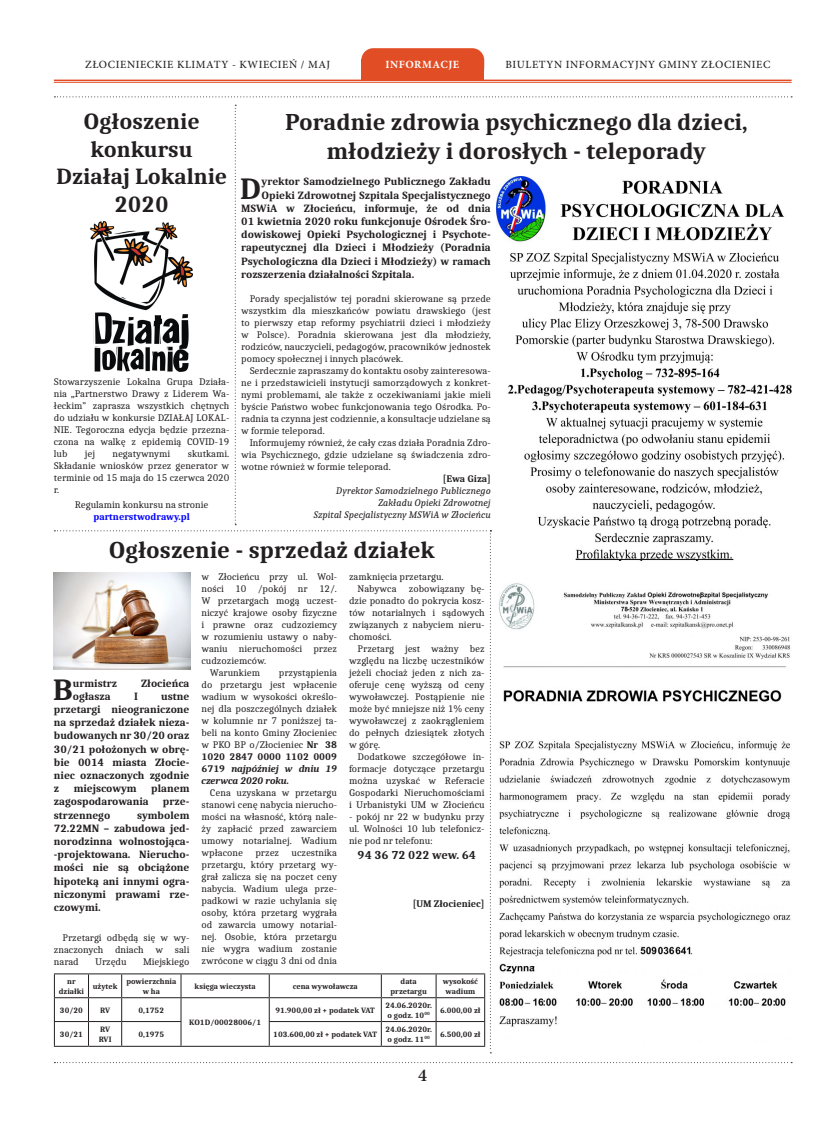
<style>
.page{position:relative;width:820px;height:1134px;background:#fff}
.page>*{position:absolute;margin:0;border:0;box-sizing:border-box;transform-origin:0 0}
.t1{font:700 30.8px "Caladea";color:#231f20}
.t2{font:700 24px/28.8px "Caladea";color:#231f20;text-align:center}
.t3{font:700 23px/27.6px "Caladea";color:#231f20;text-align:center}
.numery{font:600 18px "Minion Pro";color:#231f20}
.t4{font:700 12px "Caladea";color:#231f20}
.t5{font:700 11px/13.2px "Caladea";color:#231f20;text-align:justify}
.naglowek{font:500 11px "Minion Pro";letter-spacing:.05em;color:#231f20}
.naglowek_srodek{font:700 11px "Minion Pro";letter-spacing:.05em;color:#fff}
.t6{font:10px/12px "Caladea";color:#231f20;text-align:justify}
.t7{font:italic 10px/12px "Caladea";color:#231f20;text-align:right}
.t8{font:700 10px "Caladea";color:#231f20}
.t9{font:700 8px/9.6px "Caladea";color:#231f20;text-align:center}
.s1{font-weight:700;color:#00f}
.s2{font-weight:700}
.s3{font-weight:700;font-style:italic}
</style>
<div class="page">
<svg style="left:54px;top:96px;width:737px;height:1px"></svg>
<hr style="left:54px;top:80px;width:737px;height:1px;background:#e14e25">
<hr style="left:54px;top:82px;width:737px;height:1px;background:#e14e25">
<div style="left:361px;top:60px;width:123px;height:20px;background:#e14e25"></div>
<div style="left:361px;top:48px;width:123px;height:32px;background:#e14e25;border-radius:12px"></div>
<svg style="left:54px;top:1062px;width:737px;height:1px"></svg>
<img style="left:499px;top:583px;width:292px;height:444px">
<img style="left:496px;top:177px;width:295px;height:384px">
<svg style="left:54px;top:105px;width:437px;height:948px"></svg>
<hr style="left:54px;top:1046px;width:34px;height:1px;background:#231f20">
<hr style="left:88px;top:1046px;width:34px;height:1px;background:#231f20">
<hr style="left:122px;top:1046px;width:59px;height:1px;background:#231f20">
<hr style="left:181px;top:1046px;width:88px;height:1px;background:#231f20">
<hr style="left:269px;top:1046px;width:112px;height:1px;background:#231f20">
<hr style="left:381px;top:1046px;width:55px;height:1px;background:#231f20">
<hr style="left:436px;top:1046px;width:49px;height:1px;background:#231f20">
<img style="left:90px;top:221px;width:103px;height:150px">
<p class="naglowek" style="left:85px;top:57px;width:246px">ZŁOCIENIECKIE KLIMATY - KWIECIEŃ / MAJ</p>
<p class="naglowek_srodek" style="left:385px;top:57px;width:75px">INFORMACJE</p>
<p class="naglowek" style="left:505px;top:57px;width:266px">BIULETYN INFORMACYJNY GMINY ZŁOCIENIEC</p>
<p class="t3" style="left:56px;top:107px;width:173px">Ogłoszenie konkursu<br>Działaj Lokalnie<br>2020</p>
<p class="t2" style="left:285px;top:107px;width:464px">Poradnie zdrowia psychicznego dla dzieci, młodzieży i dorosłych - teleporady</p>
<p class="t1" style="left:240px;top:169px;width:23px">D</p>
<p class="t5" style="left:261px;top:175px;width:231px">yrektor Samodzielnego Publicznego Zakładu</p>
<p class="t5" style="left:261px;top:188px;width:231px">Opieki Zdrowotnej Szpitala Specjalistycznego</p>
<p class="t5" style="left:241px;top:201px;width:251px">MSWiA w Złocieńcu, informuje, że od dnia</p>
<p class="t5" style="left:241px;top:214px;width:251px">01 kwietnia 2020 roku funkcjonuje Ośrodek Śro-</p>
<p class="t5" style="left:241px;top:228px;width:251px">dowiskowej Opieki Psychologicznej i Psychote-</p>
<p class="t5" style="left:241px;top:241px;width:251px">rapeutycznej dla Dzieci i Młodzieży (Poradnia</p>
<p class="t5" style="left:241px;top:254px;width:251px">Psychologiczna dla Dzieci i Młodzieży) w ramach</p>
<p class="t5" style="left:241px;top:267px;width:175px">rozszerzenia działalności Szpitala.</p>
<p class="t6" style="left:241px;top:292px;width:251px;text-indent:9px">Porady specjalistów tej poradni skierowane są przede wszystkim dla mieszkańców powiatu drawskiego (jest to pierwszy etap reformy psychiatrii dzieci i młodzieży w Polsce). Poradnia skierowana jest dla młodzieży, rodziców, nauczycieli, pedagogów, pracowników jednostek pomocy społecznej i innych placówek.</p>
<p class="t6" style="left:241px;top:364px;width:251px;text-indent:9px">Serdecznie zapraszamy do kontaktu osoby zainteresowa&shy;ne i przedstawicieli instytucji samorządowych z konkret&shy;nymi problemami, ale także z oczekiwaniami jakie mieli byście Państwo wobec funkcjonowania tego Ośrodka. Po&shy;radnia ta czynna jest codziennie, a konsultacje udzielane są w formie teleporad.</p>
<p class="t6" style="left:241px;top:436px;width:251px;text-indent:9px">Informujemy również, że cały czas działa Poradnia Zdro&shy;wia Psychicznego, gdzie udzielane są świadczenia zdro&shy;wotne również w formie teleporad.</p>
<p class="t8" style="left:442px;top:472px;width:50px">[Ewa Giza]</p>
<p class="t7" style="left:336px;top:484px;width:156px">Dyrektor Samodzielnego Publicznego<br>Zakładu Opieki Zdrowotnej</p>
<p class="t7" style="left:313px;top:508px;width:179px">Szpital Specjalistyczny MSWiA w Złocieńcu</p>
<p class="t2" style="left:109px;top:535px;width:327px">Ogłoszenie - sprzedaż działek</p>
<p class="t6" style="left:54px;top:375px;width:177px">Stowarzyszenie Lokalna Grupa Działa&shy;nia „Partnerstwo Drawy z Liderem Wa&shy;łeckim” zaprasza wszystkich chętnych do udziału w konkursie DZIAŁAJ LOKAL-NIE. Tegoroczna edycja będzie przezna&shy;czona na walkę z epidemią COVID-19 lub</p>
<p class="t6" style="left:54px;top:447px;width:177px;text-indent:134px">skutkami.<br>Składanie wniosków przez generator w terminie od 15 maja do 15 czerwca 2020 r.</p>
<p class="t6" style="left:75px;top:498px;width:135px;text-align:center">Regulamin konkursu na stronie <span class="s1">partnerstwodrawy.pl</span></p>
<p class="t6" style="left:85px;top:447px;width:12px">jej</p>
<p class="t6" style="left:112px;top:447px;width:59px">negatywnymi</p>
<p class="t1" style="left:53px;top:671px;width:22px">B</p>
<p class="t5" style="left:73px;top:676px;width:46px">urmistrz</p>
<p class="t5" style="left:141px;top:676px;width:50px">Złocieńca</p>
<p class="t5" style="left:73px;top:689px;width:39px">ogłasza</p>
<p class="t5" style="left:134px;top:689px;width:5px">I</p>
<p class="t5" style="left:54px;top:689px;width:137px;text-indent:107px">ustne przetargi nieograniczone na sprzedaż działek nieza&shy;budowanych nr 30/20 oraz 30/21 położonych w obrę&shy;bie 0014 miasta Złocie&shy;niec oznaczonych zgodnie z</p>
<p class="t5" style="left:74px;top:781px;width:64px">miejscowym</p>
<p class="t5" style="left:151px;top:781px;width:40px">planem</p>
<p class="t5" style="left:54px;top:795px;width:96px">zagospodarowania</p>
<p class="t5" style="left:163px;top:795px;width:28px">prze-</p>
<p class="t5" style="left:54px;top:808px;width:58px">strzennego</p>
<p class="t5" style="left:54px;top:808px;width:137px;text-indent:83px">symbolem 72.22MN – zabudowa jed&shy;norodzinna wolnostojąca--projektowana. Nierucho&shy;mości nie są obciążone hipoteką ani innymi ogra&shy;niczonymi prawami rze&shy;czowymi.</p>
<p class="t6" style="left:54px;top:931px;width:137px;text-indent:9px">Przetargi odbędą się w wy&shy;znaczonych dniach w sali narad</p>
<p class="t6" style="left:95px;top:955px;width:33px">Urzędu</p>
<p class="t6" style="left:143px;top:955px;width:47px">Miejskiego</p>
<p class="t6" style="left:201px;top:571px;width:137px">w Złocieńcu przy ul. Wol&shy;ności 10 /pokój nr 12/.<br>W przetargach mogą uczest&shy;niczyć krajowe osoby fizyczne i prawne oraz cudzoziemcy w rozumieniu ustawy o naby&shy;waniu nieruchomości przez cudzoziemców.</p>
<p class="t6" style="left:210px;top:667px;width:52px">Warunkiem</p>
<p class="t6" style="left:201px;top:667px;width:137px;text-indent:77px">przystąpienia do przetargu jest wpłacenie wadium w wysokości określo&shy;nej dla poszczególnych działek w kolumnie nr 7 poniższej ta&shy;beli na konto Gminy Złocieniec w PKO BP o/Złocieniec <span class="s2">Nr 38<br>1020 2847 0000 1102 0009<br>6719</span> <span class="s3">najpóźniej w dniu 19 czerwca 2020 roku</span><span class="s2">.</span></p>
<p class="t6" style="left:201px;top:787px;width:137px;text-indent:9px">Cena uzyskana w przetargu stanowi cenę nabycia nierucho&shy;mości na własność, którą nale&shy;ży zapłacić przed zawarciem umowy notarialnej. Wadium wpłacone przez uczestnika przetargu, który przetarg wy&shy;grał zalicza się na poczet ceny nabycia. Wadium ulega prze&shy;padkowi w razie uchylania się osoby, która przetarg wygrała od zawarcia umowy notarial&shy;nej. Osobie, która przetargu nie wygra wadium zostanie zwrócone w ciągu 3 dni od dnia</p>
<p class="t6" style="left:349px;top:571px;width:96px">zamknięcia przetargu.</p>
<p class="t6" style="left:349px;top:583px;width:137px;text-indent:9px">Nabywca zobowiązany bę&shy;dzie ponadto do pokrycia kosz&shy;tów notarialnych i sądowych związanych z nabyciem nieru&shy;chomości.</p>
<p class="t6" style="left:349px;top:643px;width:137px;text-indent:9px">Przetarg jest ważny bez względu na liczbę uczestników jeżeli chociaż jeden z nich za&shy;oferuje cenę wyższą od ceny wywoławczej. Postąpienie nie może być mniejsze niż 1% ceny wywoławczej z zaokrągleniem do pełnych dziesiątek złotych w górę.</p>
<p class="t6" style="left:349px;top:751px;width:137px;text-indent:9px">Dodatkowe szczegółowe in&shy;formacje dotyczące przetargu można uzyskać w Referacie Gospodarki Nieruchomościami i Urbanistyki UM w Złocieńcu</p>
<p class="t6" style="left:349px;top:811px;width:137px">- pokój nr 22 w budynku przy ul. Wolności 10 lub telefonicz&shy;nie pod nr telefonu:</p>
<p class="t4" style="left:357px;top:847px;width:120px">94 36 72 022 wew. 64</p>
<p class="t8" style="left:412px;top:897px;width:73px">[UM Złocieniec]</p>
<p class="t9" style="left:59px;top:976px;width:27px">nr działki</p>
<p class="t9" style="left:93px;top:981px;width:26px">użytek</p>
<p class="t9" style="left:126px;top:976px;width:51px">powierzchnia w ha</p>
<p class="t9" style="left:194px;top:981px;width:63px">księga wieczysta</p>
<p class="t9" style="left:292px;top:981px;width:67px">cena wywoławcza</p>
<p class="t9" style="left:390px;top:976px;width:38px">data przetargu</p>
<p class="t9" style="left:442px;top:976px;width:37px">wysokość wadium</p>
<p class="t9" style="left:60px;top:1005px;width:24px">30/20</p>
<p class="t9" style="left:100px;top:1005px;width:12px">RV</p>
<p class="t9" style="left:138px;top:1005px;width:27px">0,1752</p>
<p class="t9" style="left:189px;top:1017px;width:73px">KO1D/00028006/1</p>
<p class="t9" style="left:275px;top:1005px;width:101px">91.900,00 zł + podatek VAT</p>
<p class="t9" style="left:385px;top:1000px;width:48px;text-align:left">24.06.2020r. o godz. 10<sup>00</sup></p>
<p class="t9" style="left:440px;top:1005px;width:42px">6.000,00 zł</p>
<p class="t9" style="left:385px;top:1024px;width:48px">24.06.2020r.</p>
<p class="t9" style="left:387px;top:1034px;width:44px">o godz. 11<sup>00</sup></p>
<p class="t9" style="left:60px;top:1029px;width:24px">30/21</p>
<p class="t9" style="left:99px;top:1024px;width:14px;text-align:left">RV<br>RVI</p>
<p class="t9" style="left:138px;top:1029px;width:27px">0,1975</p>
<p class="t9" style="left:273px;top:1029px;width:105px">103.600,00 zł + podatek VAT</p>
<p class="t9" style="left:440px;top:1029px;width:42px">6.500,00 zł</p>
<p class="numery" style="left:418px;top:1063px;width:10px">4</p>
</div>
